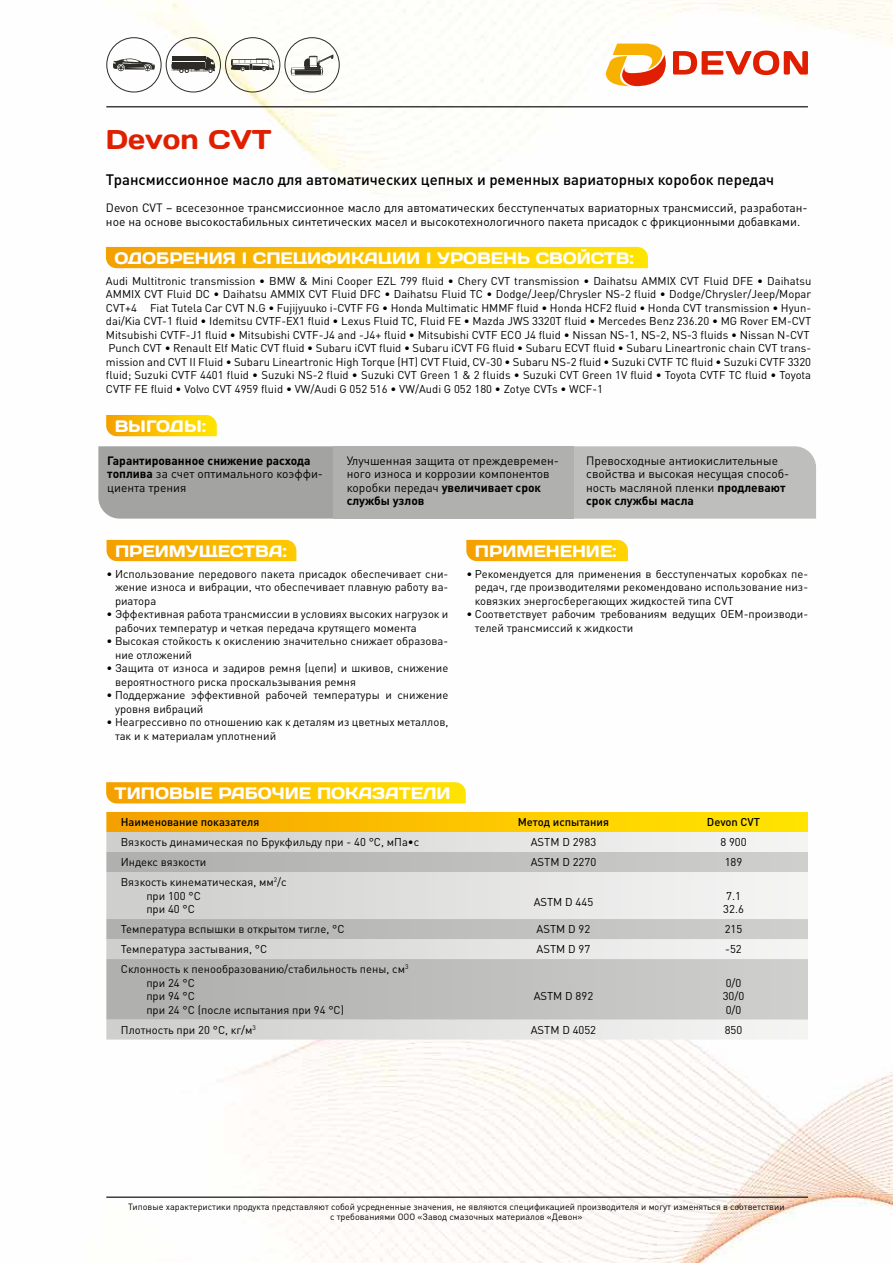
<style>
.page{position:relative;width:893px;height:1263px;background:#fff}
.page>*{position:absolute;margin:0;border:0;box-sizing:border-box;transform-origin:0 0}
.t1{font:27px "Days";color:#e01f00}
.t2{font:16.5px "Days";color:#fff}
.t3{font:500 15px "DIN Pro";color:#000}
.t4{font:12px/13.5px "DIN Pro";color:#000}
.t5{font:700 12px/13.5px "DIN Pro";color:#000}
.t6{font:11.25px/13.5px "DIN Pro";color:#000}
.t7{font:500 11.25px "DIN Pro";color:#000}
.t8{font:9px/10.8px "DIN Pro";color:#000;text-align:center}
.s1{font-weight:400}
.s2{font-weight:700}
</style>
<div class="page">
<img style="left:106px;top:0;width:787px;height:1263px">
<svg style="left:113px;top:58px;width:42px;height:13px"></svg>
<div style="left:106px;top:37px;width:56px;height:55px;border:1px solid #2d2b26;border-radius:50%"></div>
<svg style="left:171px;top:57px;width:44px;height:16px"></svg>
<hr style="left:173px;top:61px;width:32px;height:1px;background:#fff">
<div style="left:166px;top:37px;width:55px;height:55px;border:1px solid #2d2b26;border-radius:50%"></div>
<svg style="left:231px;top:58px;width:43px;height:13px"></svg>
<div style="left:225px;top:37px;width:55px;height:55px;border:1px solid #2d2b26;border-radius:50%"></div>
<svg style="left:291px;top:54px;width:43px;height:21px"></svg>
<div style="left:284px;top:37px;width:56px;height:55px;border:1px solid #2d2b26;border-radius:50%"></div>
<svg style="left:106px;top:247px;width:542px;height:21px;background:#fbc401"></svg>
<svg style="left:466px;top:540px;width:162px;height:21px;background:#f9ba04"></svg>
<svg style="left:107px;top:540px;width:189px;height:21px;background:#f8b502"></svg>
<div style="left:98px;top:446px;width:235px;height:73px;background:#a3a3a2"></div>
<div style="left:574px;top:446px;width:242px;height:73px;background:#bebfbd"></div>
<div style="left:333px;top:446px;width:241px;height:73px;background:#b0b0ae"></div>
<svg style="left:106px;top:415px;width:111px;height:21px;background:#fbc506"></svg>
<svg style="left:106px;top:812px;width:702px;height:20px;background:#fbc400"></svg>
<svg style="left:106px;top:832px;width:702px;height:207px"></svg>
<svg style="left:106px;top:852px;width:702px;height:167px;background:#cccccb"></svg>
<svg style="left:106px;top:782px;width:360px;height:21px;background:#fbc404"></svg>
<hr style="left:106px;top:106px;width:702px;height:1px;background:#000">
<svg style="left:605px;top:44px;width:61px;height:42px"></svg>
<svg style="left:673px;top:51px;width:135px;height:24px"></svg>
<hr style="left:106px;top:1196px;width:702px;height:2px;background:#000">
<h1 class="t1" style="left:106px;top:122px;width:167px">Devon CVT</h1>
<h3 class="t3" style="left:106px;top:168px;width:670px">Трансмиссионное масло для автоматических цепных и ременных вариаторных коробок передач</h3>
<p class="t4" style="left:106px;top:200px;width:703px">Devon CVT – всесезонное трансмиссионное масло для автоматических бесступенчатых вариаторных трансмиссий, разработан&shy;ное на основе высокостабильных синтетических масел и высокотехнологичного пакета присадок с фрикционными добавками.</p>
<h2 class="t2" style="left:114px;top:248px;width:521px">ОДОБРЕНИЯ I СПЕЦИФИКАЦИИ I УРОВЕНЬ СВОЙСТВ:</h2>
<p class="t6" style="left:106px;top:273px;width:707px">Audi Multitronic transmission • BMW &amp; Mini Cooper EZL 799 fluid • Chery CVT transmission • Daihatsu AMMIX CVT Fluid DFE • Daihatsu AMMIX CVT Fluid DC • Daihatsu AMMIX CVT Fluid DFC • Daihatsu Fluid TC • Dodge/Jeep/Chrysler NS-2 fluid • Dodge/Chrysler/Jeep/Mopar CVT+4 Fiat Tutela Car CVT N.G • Fujijyuuko i-CVTF FG • Honda Multimatic HMMF fluid • Honda HCF2 fluid • Honda CVT transmission • Hyun&shy;dai/Kia CVT-1 fluid • Idemitsu CVTF-EX1 fluid • Lexus Fluid TC, Fluid FE • Mazda JWS 3320T fluid • Mercedes Benz 236.20 • MG Rover EM-CVT Mitsubishi CVTF-J1 fluid • Mitsubishi CVTF-J4 and -J4+ fluid • Mitsubishi CVTF ECO J4 fluid • Nissan NS-1, NS-2, NS-3 fluids • Nissan N-CVT Punch CVT • Renault Elf Matic CVT fluid • Subaru iCVT fluid • Subaru iCVT FG fluid • Subaru ECVT fluid • Subaru Lineartronic chain CVT trans&shy;mission and CVT II Fluid • Subaru Lineartronic High Torque (HT) CVT Fluid, CV-30 • Subaru NS-2 fluid • Suzuki CVTF TC fluid • Suzuki CVTF 3320 fluid; Suzuki CVTF 4401 fluid • Suzuki NS-2 fluid • Suzuki CVT Green 1 &amp; 2 fluids • Suzuki CVT Green 1V fluid • Toyota CVTF TC fluid • Toyota CVTF FE fluid • Volvo CVT 4959 fluid • VW/Audi G 052 516 • VW/Audi G 052 180 • Zotye CVTs • WCF-1</p>
<h2 class="t2" style="left:115px;top:416px;width:93px">ВЫГОДЫ:</h2>
<p class="t5" style="left:107px;top:452px;width:217px">Гарантированное снижение расхода топлива <span class="s1">за счет оптимального коэффи&shy;циента трения</span></p>
<p class="t4" style="left:347px;top:452px;width:214px">Улучшенная защита от преждевремен&shy;ного износа и коррозии компонентов коробки передач <span class="s2">увеличивает срок службы узлов</span></p>
<p class="t4" style="left:586px;top:452px;width:205px">Превосходные антиокислительные свойства и высокая несущая способ&shy;ность масляной пленки <span class="s2">продлевают срок службы масла</span></p>
<h2 class="t2" style="left:115px;top:541px;width:174px">ПРЕИМУЩЕСТВА:</h2>
<p class="t6" style="left:115px;top:566px;width:335px;text-align:justify;text-indent:-9px">• Использование передового пакета присадок обеспечивает сни&shy;жение износа и вибрации, что обеспечивает плавную работу ва&shy;риатора</p>
<p class="t6" style="left:115px;top:606px;width:335px;text-indent:-9px">• Эффективная работа трансмиссии в условиях высоких нагрузок и рабочих температур и четкая передача крутящего момента</p>
<p class="t6" style="left:115px;top:633px;width:335px;text-indent:-9px">• Высокая стойкость к окислению значительно снижает образова&shy;ние отложений</p>
<p class="t6" style="left:115px;top:660px;width:335px;text-indent:-9px">• Защита от износа и задиров ремня (цепи) и шкивов, снижение вероятностного риска проскальзывания ремня</p>
<p class="t6" style="left:115px;top:687px;width:335px;text-indent:-9px">• Поддержание эффективной рабочей температуры и снижение уровня вибраций</p>
<p class="t6" style="left:115px;top:714px;width:335px;text-indent:-9px">• Неагрессивно по отношению как к деталям из цветных металлов, так и к материалам уплотнений</p>
<h2 class="t2" style="left:475px;top:541px;width:143px">ПРИМЕНЕНИЕ:</h2>
<p class="t6" style="left:475px;top:566px;width:335px;text-align:justify;text-indent:-9px">• Рекомендуется для применения в бесступенчатых коробках пе&shy;редач, где производителями рекомендовано использование низ&shy;ковязких энергосберегающих жидкостей типа CVT</p>
<p class="t6" style="left:475px;top:606px;width:335px;text-indent:-9px">• Соответствует рабочим требованиям ведущих ОЕМ-производи&shy;телей трансмиссий к жидкости</p>
<h2 class="t2" style="left:115px;top:783px;width:337px">ТИПОВЫЕ РАБОЧИЕ ПОКАЗАТЕЛИ</h2>
<p class="t7" style="left:121px;top:813px;width:140px">Наименование показателя</p>
<p class="t7" style="left:518px;top:813px;width:93px">Метод иcпытания</p>
<p class="t7" style="left:707px;top:813px;width:55px">Devon CVT</p>
<p class="t6" style="left:121px;top:834px;width:300px">Вязкость динамическая по Брукфильду при - 40 °С, мПа∙с</p>
<p class="t6" style="left:531px;top:834px;width:67px">ASTM D 2983</p>
<p class="t6" style="left:720px;top:834px;width:28px">8 900</p>
<p class="t6" style="left:121px;top:854px;width:87px">Индекс вязкости</p>
<p class="t6" style="left:531px;top:854px;width:67px">ASTM D 2270</p>
<p class="t6" style="left:725px;top:854px;width:19px">189</p>
<p class="t6" style="left:146px;top:874px;width:142px;text-indent:-26px">Вязкость кинематическая, мм<sup>2</sup>/с при 100 °С<br>при 40 °С</p>
<p class="t6" style="left:534px;top:894px;width:61px">ASTM D 445</p>
<p class="t6" style="left:723px;top:887px;width:22px">7.1<br>32.6</p>
<p class="t6" style="left:121px;top:921px;width:225px">Температура вспышки в открытом тигле, °С</p>
<p class="t6" style="left:537px;top:921px;width:55px">ASTM D 92</p>
<p class="t6" style="left:725px;top:921px;width:19px">215</p>
<p class="t6" style="left:121px;top:941px;width:148px">Температура застывания, °С</p>
<p class="t6" style="left:537px;top:941px;width:55px">ASTM D 97</p>
<p class="t6" style="left:725px;top:941px;width:18px">-52</p>
<p class="t6" style="left:146px;top:961px;width:264px;text-indent:-25px">Склонность к пенообразованию/стабильность пены, см<sup>3 </sup>при 24 °С<br>при 94 °С<br>при 24 °С (после испытания при 94 °С)</p>
<p class="t6" style="left:723px;top:975px;width:23px">0/0<br>30/0<br>0/0</p>
<p class="t6" style="left:534px;top:988px;width:61px">ASTM D 892</p>
<p class="t6" style="left:121px;top:1022px;width:137px">Плотность при 20 °С, кг/м<sup>3</sup></p>
<p class="t6" style="left:531px;top:1022px;width:67px">ASTM D 4052</p>
<p class="t6" style="left:725px;top:1022px;width:19px">850</p>
<p class="t8" style="left:128px;top:1200px;width:658px">Типовые характеристики продукта представляют собой усредненные значения, не являются спецификацией производителя и могут изменяться в соответствии с требованиями ООО «Завод смазочных материалов «Девон»</p>
</div>
